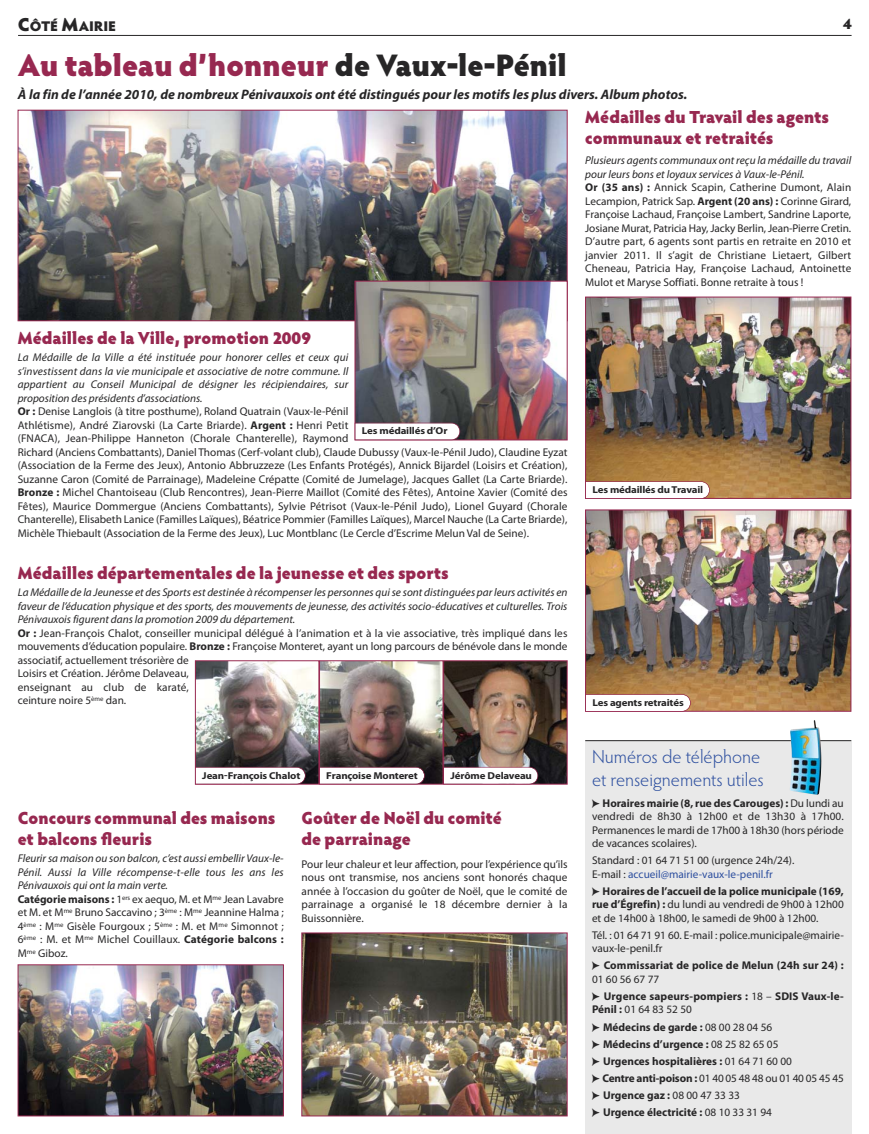
<style>
.page{position:relative;width:869px;height:1134px;background:#fff}
.page>*{position:absolute;margin:0;border:0;box-sizing:border-box;transform-origin:0 0}
.t1{font:900 31.25px "Hypatia Sans Pro";color:#972850}
.t2{font:300 18.75px/22.5px "Hypatia Sans Pro";color:#2d4f9f}
.t3{font:900 17.5px/21px "Hypatia Sans Pro";color:#972850}
.t4{font:900 15px "Hypatia Sans Pro";color:#272627}
.t5{font:900 14px "Hypatia Sans Pro";letter-spacing:-.01em;color:#272627}
.t6{font:italic 700 13.75px "Myriad Pro";color:#272627}
.t7{font:11.25px/13.5px "Myriad Pro";color:#272627}
.t8{font:italic 11.25px/13.5px "Myriad Pro";color:#272627}
.t9{font:700 11.25px/17px "Myriad Pro";color:#272627}
.t10{font:700 10px "Myriad Pro";letter-spacing:-.015em;color:#272627;scale:1.09 1}
.s1{font-size:18.75px}
.s2{color:#272627}
.s3{font-style:italic}
.s4{font-weight:700}
.s5{font-weight:700;font-style:normal}
.s6{font-style:normal}
.s7{font-family:"Pointers"}
.s8{color:#2d4f9f}
.s9{font-family:"Pointers";font-weight:400}
.s10{font-weight:400}
</style>
<div class="page">
<hr style="left:18px;top:35px;width:833px;height:1px;background:#272627">
<div style="left:585px;top:741px;width:265px;height:393px;background:#e9e9e9"></div>
<hr style="left:585px;top:740px;width:265px;height:1px;background:#272627">
<img style="left:815px;top:727px;width:6px;height:41px">
<img style="left:20px;top:112px;width:545px;height:207px">
<div style="left:18px;top:110px;width:549px;height:211px;border:1px solid #972850"></div>
<img style="left:303px;top:935px;width:262px;height:179px">
<div style="left:301px;top:933px;width:266px;height:183px;border:1px solid #972850"></div>
<img style="left:20px;top:966px;width:261px;height:148px">
<div style="left:18px;top:964px;width:265px;height:152px;border:1px solid #972850"></div>
<img style="left:197px;top:662px;width:120px;height:120px">
<div style="left:195px;top:660px;width:124px;height:124px;border:1px solid #972850"></div>
<img style="left:321px;top:662px;width:120px;height:120px">
<div style="left:319px;top:660px;width:124px;height:124px;border:1px solid #972850"></div>
<img style="left:445px;top:662px;width:120px;height:120px">
<div style="left:443px;top:660px;width:124px;height:124px;border:1px solid #972850"></div>
<img style="left:356px;top:283px;width:209px;height:155px">
<div style="left:354px;top:281px;width:213px;height:159px;border:1px solid #972850"></div>
<img style="left:587px;top:299px;width:261px;height:198px">
<div style="left:585px;top:297px;width:265px;height:202px;border:1px solid #972850"></div>
<img style="left:587px;top:512px;width:261px;height:198px">
<div style="left:585px;top:510px;width:265px;height:202px;border:1px solid #972850"></div>
<svg style="left:355px;top:423px;width:105px;height:17px"></svg>
<svg style="left:585px;top:481px;width:124px;height:18px"></svg>
<svg style="left:585px;top:694px;width:105px;height:18px"></svg>
<svg style="left:196px;top:767px;width:109px;height:17px"></svg>
<svg style="left:320px;top:767px;width:104px;height:17px"></svg>
<svg style="left:444px;top:767px;width:94px;height:17px"></svg>
<p class="t5" style="left:18px;top:21px;width:100px"><span class="s1">C</span>ÔTÉ <span class="s1">M</span>AIRIE</p>
<h3 class="t4" style="left:842px;top:18px;width:10px">4</h3>
<h1 class="t1" style="left:18px;top:53px;width:550px">Au tableau d’honneur <span class="s2">de Vaux-le-Pénil</span></h1>
<p class="t6" style="left:18px;top:89px;width:670px">À la fin de l’année 2010, de nombreux Pénivauxois ont été distingués pour les motifs les plus divers. Album photos.</p>
<h3 class="t3" style="left:585px;top:108px;width:245px">Médailles du Travail des agents communaux et retraités</h3>
<h3 class="t3" style="left:18px;top:330px;width:295px">Médailles de la Ville, promotion 2009</h3>
<p class="t7" style="left:18px;top:351px;width:551px"><span class="s3">La Médaille de la Ville a été instituée pour honorer celles et ceux qui<br>s’investissent dans la vie municipale et associative de notre commune. Il<br>appartient au Conseil Municipal de désigner les récipiendaires, sur<br>proposition des présidents d’associations.<br></span><span class="s4">Or :</span> Denise Langlois (à titre posthume), Roland Quatrain (Vaux-le-Pénil<br>Athlétisme), André Ziarovski (La Carte Briarde). <span class="s4">Argent :</span> Henri Petit<br>(FNACA), Jean-Philippe Hanneton (Chorale Chanterelle), Raymond<br>Richard (Anciens Combattants), Daniel Thomas (Cerf-volant club), Claude Dubussy (Vaux-le-Pénil Judo), Claudine Eyzat (Association de la Ferme des Jeux), Antonio Abbruzzeze (Les Enfants Protégés), Annick Bijardel (Loisirs et Création), Suzanne Caron (Comité de Parrainage), Madeleine Crépatte (Comité de Jumelage), Jacques Gallet (La Carte Briarde).<br><span class="s4">Bronze :</span> Michel Chantoiseau (Club Rencontres), Jean-Pierre Maillot (Comité des Fêtes), Antoine Xavier (Comité des Fêtes), Maurice Dommergue (Anciens Combattants), Sylvie Pétrisot (Vaux-le-Pénil Judo), Lionel Guyard (Chorale Chanterelle), Elisabeth Lanice (Familles Laïques), Béatrice Pommier (Familles Laïques), Marcel Nauche (La Carte Briarde), Michèle Thiebault (Association de la Ferme des Jeux), Luc Montblanc (Le Cercle d’Escrime Melun Val de Seine).</p>
<p class="t10" style="left:361px;top:427px;width:80px">Les médaillés d’Or</p>
<h3 class="t3" style="left:18px;top:564px;width:432px">Médailles départementales de la jeunesse et des sports</h3>
<p class="t7" style="left:18px;top:587px;width:551px"><span class="s3">La Médaille de la Jeunesse et des Sports est destinée à récompenser les personnes qui se sont distinguées par leurs activités en faveur de l’éducation physique et des sports, des mouvements de jeunesse, des activités socio-éducatives et culturelles. Trois Pénivauxois figurent dans la promotion 2009 du département.<br></span><span class="s4">Or :</span> Jean-François Chalot, conseiller municipal délégué à l’animation et à la vie associative, très impliqué dans les mouvements d’éducation populaire. <span class="s4">Bronze :</span> Françoise Monteret, ayant un long parcours de bénévole dans le monde associatif, actuellement trésorière de<br>Loisirs et Création. Jérôme Delaveau,<br>enseignant au club de karaté,<br>ceinture noire 5<sup>ème</sup> dan.</p>
<p class="t10" style="left:202px;top:771px;width:92px">Jean-François Chalot</p>
<p class="t10" style="left:326px;top:771px;width:85px">Françoise Monteret</p>
<p class="t10" style="left:450px;top:771px;width:76px">Jérôme Delaveau</p>
<h3 class="t3" style="left:18px;top:810px;width:259px">Concours communal des maisons et balcons fleuris</h3>
<p class="t8" style="left:18px;top:853px;width:267px">Fleurir sa maison ou son balcon, c’est aussi embellir Vaux-le-Pénil. Aussi la Ville récompense-t-elle tous les ans les Pénivauxois qui ont la main verte.<br><span class="s5">Catégorie maisons :</span> <span class="s6">1</span><sup>ers</sup> <span class="s6">ex aequo, M. et M</span><sup>me</sup> <span class="s6">Jean Lavabre et M. et M</span><sup>me</sup> <span class="s6">Bruno Saccavino ; 3</span><sup>ème</sup> <span class="s6">: M</span><sup>me</sup> <span class="s6">Jeannine Halma ; 4</span><sup>ème</sup> <span class="s6">: M</span><sup>me</sup> <span class="s6">Gisèle Fourgoux ; 5</span><sup>ème</sup> <span class="s6">: M. et M</span><sup>me</sup> <span class="s6">Simonnot ; 6</span><sup>ème</sup> <span class="s6">: M. et M</span><sup>me</sup> <span class="s6">Michel Couillaux.</span> <span class="s5">Catégorie balcons :<br></span><span class="s6">M</span><sup>me</sup> <span class="s6">Giboz.</span></p>
<h3 class="t3" style="left:301px;top:810px;width:202px">Goûter de Noël du comité de parrainage</h3>
<p class="t7" style="left:301px;top:858px;width:267px;text-align:justify">Pour leur chaleur et leur affection, pour l’expérience qu’ils nous ont transmise, nos anciens sont honorés chaque année à l’occasion du goûter de Noël, que le comité de parrainage a organisé le 18 décembre dernier à la Buissonnière.</p>
<p class="t7" style="left:585px;top:155px;width:267px"><span class="s3">Plusieurs agents communaux ont reçu la médaille du travail pour leurs bons et loyaux services à Vaux-le-Pénil.<br></span><span class="s4">Or (35 ans) :</span> Annick Scapin, Catherine Dumont, Alain Lecampion, Patrick Sap. <span class="s4">Argent (20 ans) :</span> Corinne Girard, Françoise Lachaud, Françoise Lambert, Sandrine Laporte, Josiane Murat, Patricia Hay, Jacky Berlin, Jean-Pierre Cretin.<br>D’autre part, 6 agents sont partis en retraite en 2010 et janvier 2011. Il s’agit de Christiane Lietaert, Gilbert Cheneau, Patricia Hay, Françoise Lachaud, Antoinette Mulot et Maryse Soffiati. Bonne retraite à tous !</p>
<p class="t10" style="left:592px;top:486px;width:103px">Les médaillés du Travail</p>
<p class="t10" style="left:592px;top:699px;width:85px">Les agents retraités</p>
<h2 class="t2" style="left:591px;top:746px;width:173px">Numéros de téléphone et renseignements utiles</h2>
<p class="t7" style="left:591px;top:797px;width:253px;text-align:justify"><span class="s7">C</span> <span class="s4">Horaires mairie (8, rue des Carouges) :</span> Du lundi au vendredi de 8h30 à 12h00 et de 13h30 à 17h00.<br>Permanences le mardi de 17h00 à 18h30 (hors période de vacances scolaires).</p>
<p class="t7" style="left:591px;top:855px;width:204px">Standard : 01 64 71 51 00 (urgence 24h/24).<br>E-mail : <span class="s8">accueil@mairie-vaux-le-penil.fr</span></p>
<p class="t7" style="left:591px;top:885px;width:253px;text-align:justify"><span class="s7">C</span> <span class="s4">Horaires de l’accueil de la police municipale (169, rue d’Égrefin) :</span> du lundi au vendredi de 9h00 à 12h00 et de 14h00 à 18h00, le samedi de 9h00 à 12h00.</p>
<p class="t7" style="left:591px;top:929px;width:253px">Tél. : 01 64 71 91 60. E-mail : police.municipale@mairie&shy;vaux-le-penil.fr</p>
<p class="t9" style="left:591px;top:960px;width:253px;line-height:13.5px"><span class="s9">C</span> Commissariat de police de Melun (24h sur 24) :<br><span class="s10">01 60 56 67 77</span></p>
<p class="t9" style="left:591px;top:990px;width:253px;line-height:13.5px"><span class="s9">C</span> Urgence sapeurs-pompiers : <span class="s10">18 –</span> SDIS Vaux-le-<br>Pénil : <span class="s10">01 64 83 52 50</span></p>
<p class="t9" style="left:591px;top:1019px;width:253px"><span class="s9">C</span> Médecins de garde : <span class="s10">08 00 28 04 56<br></span><span class="s9">C</span> Médecins d’urgence : <span class="s10">08 25 82 65 05<br></span><span class="s9">C</span> Urgences hospitalières : <span class="s10">01 64 71 60 00<br></span><span class="s9">C</span> Centre anti-poison : <span class="s10">01 40 05 48 48 ou 01 40 05 45 45<br></span><span class="s9">C</span> Urgence gaz : <span class="s10">08 00 47 33 33<br></span><span class="s9">C</span> Urgence électricité : <span class="s10">08 10 33 31 94</span></p>
</div>
